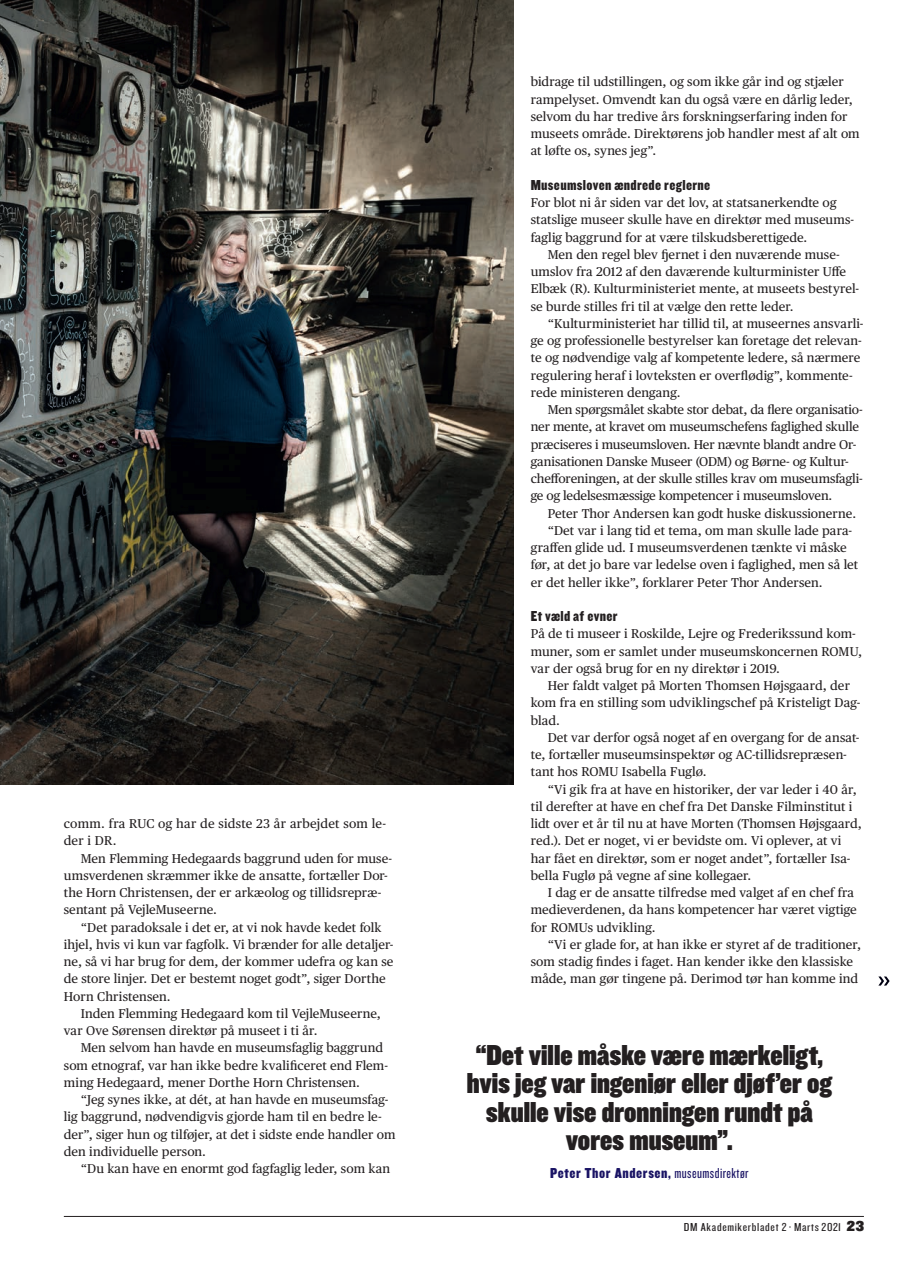
<style>
.page{position:relative;width:915px;height:1263px;background:#fff}
.page>*{position:absolute;margin:0;border:0;box-sizing:border-box;transform-origin:0 0}
.CITAT{font:30px/28.5px "Knockout 90 Ultmt Welterwt";color:#231f20;text-align:center}
.MR{font:15px "Knockout 70 Full Welterwt";letter-spacing:.02em;color:#231f20}
.CITAT_BY{font:15px "Knockout 70 Full Welterwt";letter-spacing:.04em;color:#191364}
.BTi{font:12.75px/17.2px "Publico Text";letter-spacing:.005em;color:#231f20}
.BT{font:12.75px/17.2px "Publico Text";letter-spacing:.005em;color:#231f20}
.t1{font:12px "Knockout 28 Junior Feathrwt";letter-spacing:.045em;color:#231f20;scale:1.2 1}
.s1{font-family:"Knockout 28 Junior Feathrwt"}
.s2{font-family:"Knockout 90 Ultmt Welterwt";font-size:15px}
</style>
<div class="page">
<svg style="left:878px;top:976px;width:11px;height:9px"></svg>
<hr style="left:64px;top:1216px;width:799px;height:1px;background:#231f20">
<img style="left:0;top:0;width:513px;height:784px">
<p class="BT" style="left:64px;top:814px;width:323px">comm. fra RUC og har de sidste 23 år arbejdet som le&shy;der i DR.</p>
<p class="BTi" style="left:64px;top:849px;width:330px;text-indent:17px">Men Flemming Hedegaards baggrund uden for muse&shy;umsverdenen skræmmer ikke de ansatte, fortæller Dor&shy;the Horn Christensen, der er arkæolog og tillidsrepræ&shy;sentant på VejleMuseerne.</p>
<p class="BTi" style="left:64px;top:918px;width:331px;text-indent:17px">“Det paradoksale i det er, at vi nok havde kedet folk ihjel, hvis vi kun var fagfolk. Vi brænder for alle detaljer&shy;ne, så vi har brug for dem, der kommer udefra og kan se de store linjer. Det er bestemt noget godt”, siger Dorthe Horn Christensen.</p>
<p class="BTi" style="left:64px;top:1004px;width:318px;text-indent:17px">Inden Flemming Hedegaard kom til VejleMuseerne, var Ove Sørensen direktør på museet i ti år.</p>
<p class="BTi" style="left:64px;top:1038px;width:325px;text-indent:17px">Men selvom han havde en museumsfaglig baggrund som etnograf, var han ikke bedre kvalificeret end Flem&shy;ming Hedegaard, mener Dorthe Horn Christensen.</p>
<p class="BTi" style="left:64px;top:1090px;width:333px;text-indent:17px">“Jeg synes ikke, at dét, at han havde en museumsfag&shy;lig baggrund, nødvendigvis gjorde ham til en bedre le&shy;der”, siger hun og tilføjer, at det i sidste ende handler om den individuelle person.</p>
<p class="BTi" style="left:81px;top:1159px;width:311px">“Du kan have en enormt god fagfaglig leder, som kan</p>
<p class="BTi" style="left:530px;top:72px;width:330px">bidrage til udstillingen, og som ikke går ind og stjæler rampelyset. Omvendt kan du også være en dårlig leder, selvom du har tredive års forskningserfaring inden for museets område. Direktørens job handler mest af alt om at løfte os, synes jeg”.</p>
<p class="MR" style="left:530px;top:175px;width:181px">Museumsloven ændrede reglerne</p>
<p class="BT" style="left:530px;top:193px;width:325px">For blot ni år siden var det lov, at statsanerkendte og statslige museer skulle have en direktør med museums&shy;faglig baggrund for at være tilskudsberettigede.</p>
<p class="BTi" style="left:530px;top:245px;width:330px;text-indent:17px">Men den regel blev fjernet i den nuværende muse&shy;umslov fra 2012 af den daværende kulturminister Uffe Elbæk (R). Kulturministeriet mente, at museets bestyrel&shy;se burde stilles fri til at vælge den rette leder.</p>
<p class="BTi" style="left:530px;top:314px;width:334px;text-indent:17px">“Kulturministeriet har tillid til, at museernes ansvarli&shy;ge og professionelle bestyrelser kan foretage det relevan&shy;te og nødvendige valg af kompetente ledere, så nærmere regulering heraf i lovteksten er overflødig”, kommente&shy;rede ministeren dengang.</p>
<p class="BTi" style="left:530px;top:400px;width:333px;text-indent:17px">Men spørgsmålet skabte stor debat, da flere organisatio&shy;ner mente, at kravet om museumschefens faglighed skulle præciseres i museumsloven. Her nævnte blandt andre Or&shy;ganisationen Danske Museer (ODM) og Børne- og Kultur&shy;chefforeningen, at der skulle stilles krav om museumsfagli&shy;ge og ledelsesmæssige kompetencer i museumsloven.</p>
<p class="BTi" style="left:547px;top:504px;width:310px">Peter Thor Andersen kan godt huske diskussionerne.</p>
<p class="BTi" style="left:530px;top:521px;width:329px;text-indent:17px">“Det var i lang tid et tema, om man skulle lade para&shy;graffen glide ud. I museumsverdenen tænkte vi måske før, at det jo bare var ledelse oven i faglighed, men så let er det heller ikke”, forklarer Peter Thor Andersen.</p>
<p class="MR" style="left:530px;top:606px;width:88px">Et væld af evner</p>
<p class="BT" style="left:530px;top:624px;width:333px">På de ti museer i Roskilde, Lejre og Frederikssund kom&shy;muner, som er samlet under museumskoncernen ROMU, var der også brug for en ny direktør i 2019.</p>
<p class="BTi" style="left:530px;top:676px;width:331px;text-indent:17px">Her faldt valget på Morten Thomsen Højsgaard, der kom fra en stilling som udviklingschef på Kristeligt Dag&shy;blad.</p>
<p class="BTi" style="left:530px;top:728px;width:330px;text-indent:17px">Det var derfor også noget af en overgang for de ansat&shy;te, fortæller museumsinspektør og AC-tillidsrepræsen&shy;tant hos ROMU Isabella Fuglø.</p>
<p class="BTi" style="left:530px;top:780px;width:332px;text-indent:17px">“Vi gik fra at have en historiker, der var leder i 40 år, til derefter at have en chef fra Det Danske Filminstitut i lidt over et år til nu at have Morten (Thomsen Højsgaard, red.). Det er noget, vi er bevidste om. Vi oplever, at vi har fået en direktør, som er noget andet”, fortæller Isa&shy;bella Fuglø på vegne af sine kollegaer.</p>
<p class="BTi" style="left:530px;top:883px;width:327px;text-indent:17px">I dag er de ansatte tilfredse med valget af en chef fra medieverdenen, da hans kompetencer har været vigtige for ROMUs udvikling.</p>
<p class="BTi" style="left:530px;top:935px;width:332px;text-indent:17px">“Vi er glade for, at han ikke er styret af de traditioner, som stadig findes i faget. Han kender ikke den klassiske måde, man gør tingene på. Derimod tør han komme ind</p>
<p class="CITAT" style="left:466px;top:1039px;width:366px">“Det ville måske være mærkeligt, hvis jeg var ingeniør eller djøf’er og skulle vise dronningen rundt på vores museum”.</p>
<p class="CITAT_BY" style="left:550px;top:1163px;width:200px">Peter Thor Andersen, <span class="s1">museumsdirektør</span></p>
<p class="t1" style="left:683px;top:1220px;width:151px">DM Akademikerbladet 2 · Marts 2021 <span class="s2">23</span></p>
</div>
